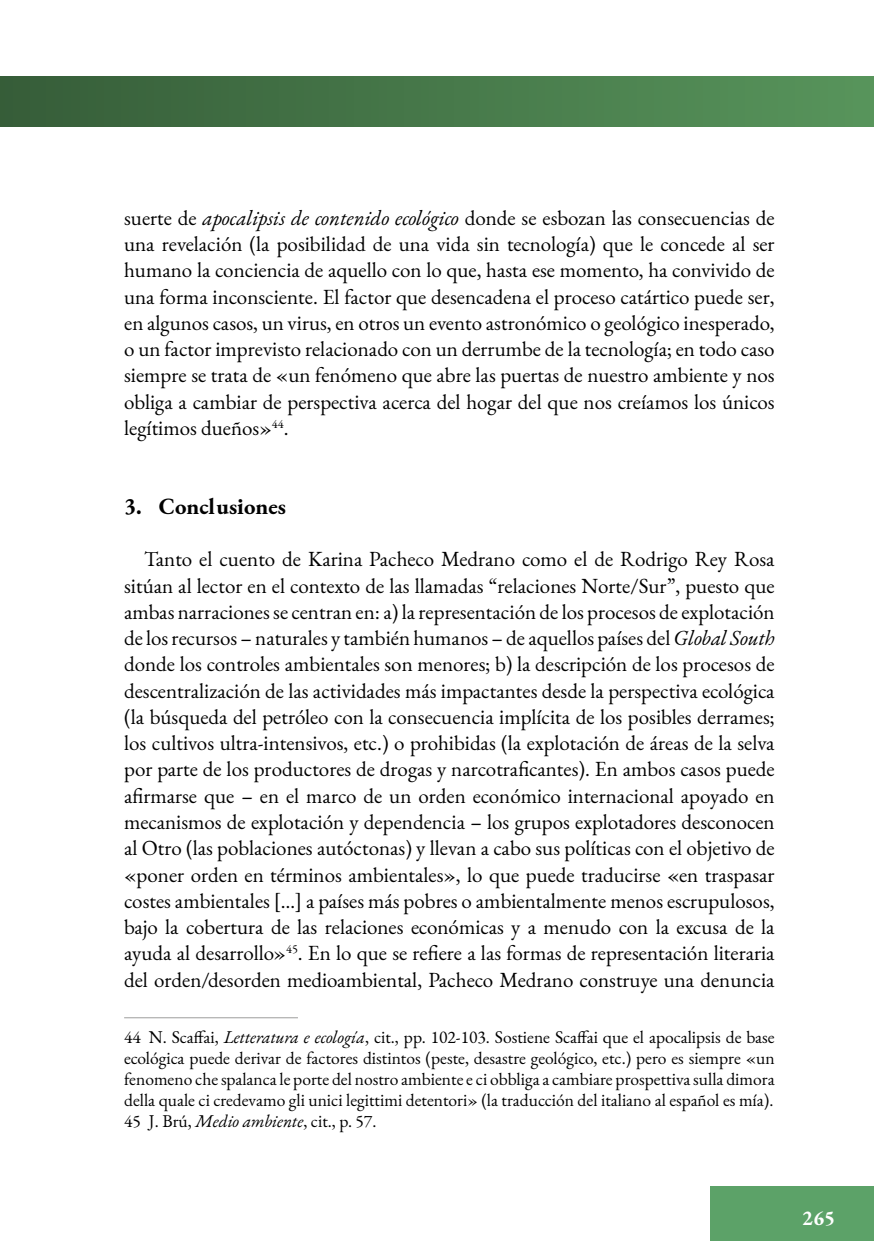
<style>
.page{position:relative;width:874px;height:1241px;background:#fff}
.page>*{position:absolute;margin:0;border:0;box-sizing:border-box;transform-origin:0 0}
.t1{font:700 22.75px "EB Garamond";color:#000}
.t2{font:21px/26.2px "EB Garamond";color:#000;text-align:justify}
.t3{font:700 21px "EB Garamond";color:#fff}
.t4{font:17.5px/21px "EB Garamond";color:#000;text-align:justify}
.s1{font-style:italic}
</style>
<div class="page">
<div style="left:0;top:77px;width:873px;height:49px;background:linear-gradient(to right,#365d38,#57945b)"></div>
<div style="left:709px;top:1186px;width:164px;height:54px;background:#5ca268"></div>
<hr style="left:124px;top:1017px;width:174px;height:1px;background:#9d9d9c">
<p class="t2" style="left:124px;top:205px;width:651px">suerte de <span class="s1">apocalipsis de contenido ecológico</span> donde se esbozan las consecuencias de una revelación (la posibilidad de una vida sin tecnología) que le concede al ser humano la conciencia de aquello con lo que, hasta ese momento, ha convivido de una forma inconsciente. El factor que desencadena el proceso catártico puede ser, en algunos casos, un virus, en otros un evento astronómico o geológico inesperado, o un factor imprevisto relacionado con un derrumbe de la tecnología; en todo caso siempre se trata de «un fenómeno que abre las puertas de nuestro ambiente y nos obliga a cambiar de perspectiva acerca del hogar del que nos creíamos los únicos legítimos dueños»<sup>44</sup>.</p>
<p class="t1" style="left:124px;top:491px;width:163px">3. Conclusiones</p>
<p class="t2" style="left:124px;top:546px;width:651px;text-indent:20px">Tanto el cuento de Karina Pacheco Medrano como el de Rodrigo Rey Rosa sitúan al lector en el contexto de las llamadas “relaciones Norte/Sur”, puesto que ambas narraciones se centran en: a) la representación de los procesos de explotación de los recursos – naturales y también humanos – de aquellos países del <span class="s1">Global South </span>donde los controles ambientales son menores; b) la descripción de los procesos de descentralización de las actividades más impactantes desde la perspectiva ecológica (la búsqueda del petróleo con la consecuencia implícita de los posibles derrames; los cultivos ultra-intensivos, etc.) o prohibidas (la explotación de áreas de la selva por parte de los productores de drogas y narcotraficantes). En ambos casos puede afirmarse que – en el marco de un orden económico internacional apoyado en mecanismos de explotación y dependencia – los grupos explotadores desconocen al Otro (las poblaciones autóctonas) y llevan a cabo sus políticas con el objetivo de «poner orden en términos ambientales», lo que puede traducirse «en traspasar costes ambientales […] a países más pobres o ambientalmente menos escrupulosos, bajo la cobertura de las relaciones económicas y a menudo con la excusa de la ayuda al desarrollo»<sup>45</sup>. En lo que se refiere a las formas de representación literaria del orden/desorden medioambiental, Pacheco Medrano construye una denuncia</p>
<p class="t4" style="left:124px;top:1026px;width:651px">44 N. Scaffai, <span class="s1">Letteratura e ecología</span>, cit., pp. 102-103. Sostiene Scaffai que el apocalipsis de base ecológica puede derivar de factores distintos (peste, desastre geológico, etc.) pero es siempre «un fenomeno che spalanca le porte del nostro ambiente e ci obbliga a cambiare prospettiva sulla dimora della quale ci credevamo gli unici legittimi detentori» (la traducción del italiano al español es mía).<br>45 J. Brú, <span class="s1">Medio ambiente</span>, cit., p. 57.</p>
<p class="t3" style="left:801px;top:1204px;width:35px">265</p>
</div>
